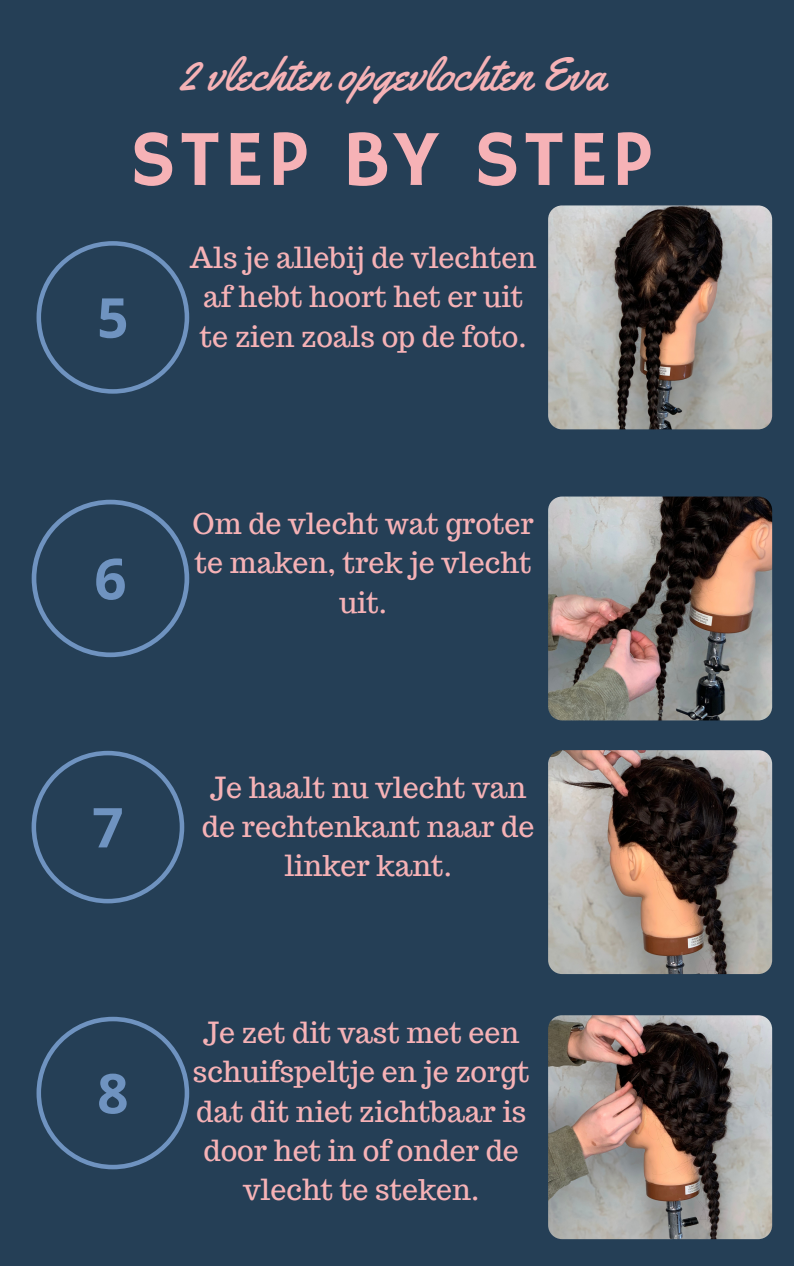
<style>
.page{position:relative;width:794px;height:1266px;background:#fff}
.page>*{position:absolute;margin:0;border:0;box-sizing:border-box;transform-origin:0 0}
.t1{font:79.65px "Hammersmith One";letter-spacing:.05em;color:#f6b2b6}
.t2{font:46.42px "Yellowtail";color:#f6b2b6}
.t3{font:28.5px/39.4px "Trocchi";color:#f6b2b6;text-align:center}
</style>
<div class="page">
<div style="left:0;top:0;width:793px;height:1266px;background:#253f56"></div>
<img style="left:548px;top:205px;width:223px;height:224px;border-radius:14px">
<img style="left:548px;top:496px;width:223px;height:224px;border-radius:14px">
<img style="left:548px;top:750px;width:223px;height:224px;border-radius:14px">
<img style="left:548px;top:1015px;width:223px;height:224px;border-radius:14px">
<svg style="left:36px;top:241px;width:153px;height:153px"></svg>
<svg style="left:32px;top:500px;width:157px;height:157px"></svg>
<svg style="left:32px;top:751px;width:152px;height:152px"></svg>
<svg style="left:36px;top:1016px;width:153px;height:153px"></svg>
<p class="t2" style="left:179px;top:44px;width:427px">2 vlechten opgevlochten Eva</p>
<p class="t1" style="left:130px;top:113px;width:523px">STEP BY STEP</p>
<p class="t3" style="left:190px;top:238px;width:348px">Als je allebij de vlechten af hebt hoort het er uit te zien zoals op de foto.</p>
<p class="t3" style="left:192px;top:503px;width:342px">Om de vlecht wat groter te maken, trek je vlecht uit.</p>
<p class="t3" style="left:202px;top:767px;width:334px">Je haalt nu vlecht van de rechtenkant naar de linker kant.</p>
<p class="t3" style="left:193px;top:1012px;width:338px">Je zet dit vast met een schuifspeltje en je zorgt dat dit niet zichtbaar is door het in of onder de vlecht te steken.</p>
</div>
